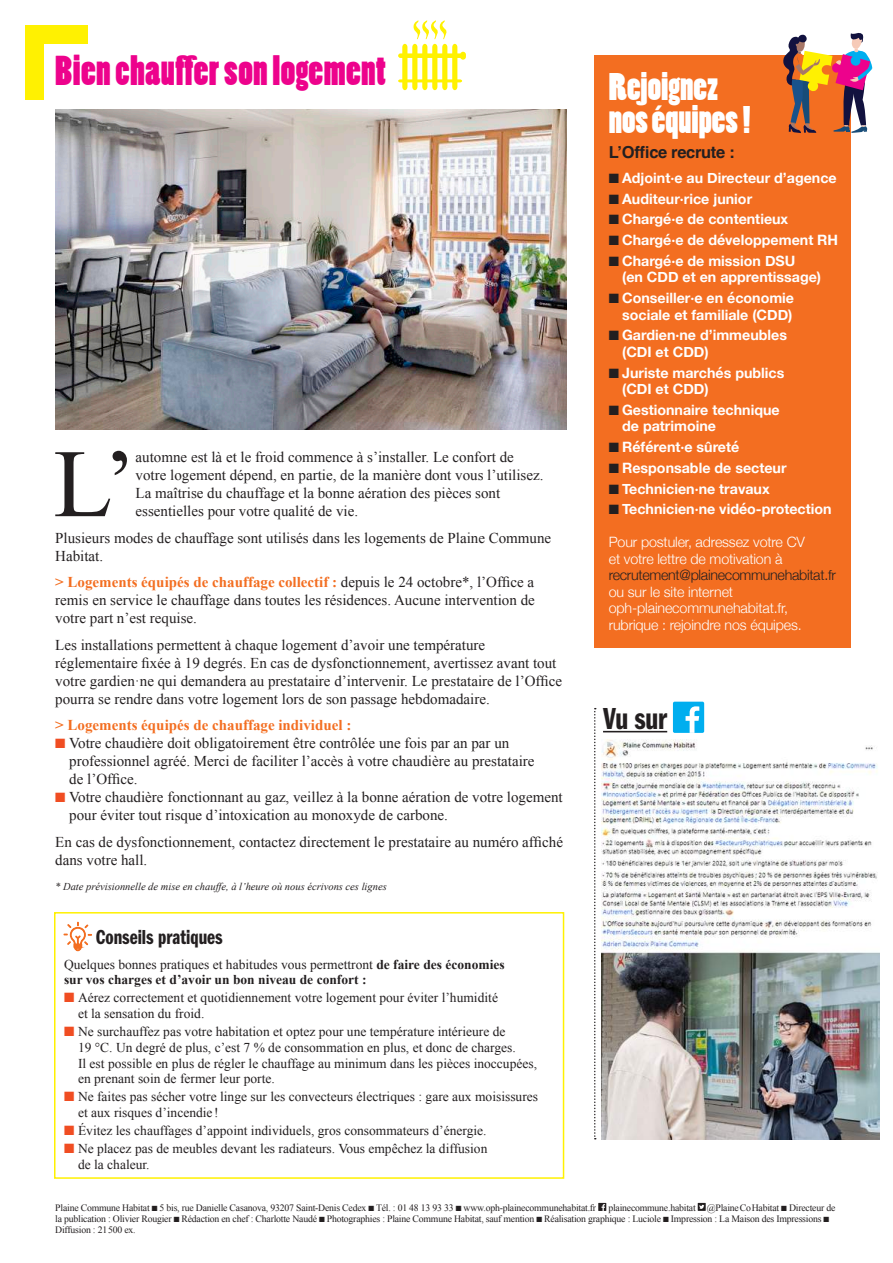
<style>
.page{position:relative;width:893px;height:1263px;background:#fff}
.page>*{position:absolute;margin:0;border:0;box-sizing:border-box;transform-origin:0 0}
.t1{font:96.6px "Times New Roman";color:#231f20}
.t2{font:39px "Poplar Std";letter-spacing:.01em;color:#ed028c}
.t3{font:36px/33px "Poplar Std";color:#fff}
.t4{font:31.5px "ITC Franklin Gothic Std Dm Cp";color:#231f20}
.t5{font:21px "ITC Franklin Gothic Std Dm Cp";color:#231f20}
.t6{font:700 16.5px "Helvetica";letter-spacing:-.02em;color:#231f20}
.t7{font:15px/18px "Times New Roman";color:#231f20}
.t8{font:700 15px "Times New Roman";color:#f36e21}
.t9{font:700 14.25px/16.5px "Helvetica Neue";color:#fff}
.t10{font:300 14.25px/16.5px "Helvetica Neue";letter-spacing:-.01em;color:#fff}
.t11{font:300 14.25px "Helvetica Neue";letter-spacing:-.02em;color:#231f20}
.t12{font:13.5px/15.8px "Times New Roman";color:#231f20}
.t13{font:700 13.5px/15.8px "Times New Roman";color:#231f20}
.t14{font:italic 10.5px "Times New Roman";color:#231f20}
.t15{font:9.75px/11.2px "Times New Roman";letter-spacing:-.02em;color:#231f20}
.s1{font-weight:700;color:#f36e21}
.s2{color:#f04d22}
.s3{font-weight:400}
.s4{color:#231f20}
</style>
<div class="page">
<div style="left:598px;top:1203px;width:8px;height:8px;background:#231f20"></div>
<svg style="left:601px;top:1204px;width:4px;height:7px"></svg>
<div style="left:698px;top:1203px;width:8px;height:8px;background:#231f20"></div>
<svg style="left:699px;top:1205px;width:5px;height:4px"></svg>
<svg style="left:594px;top:708px;width:2px;height:431px"></svg>
<hr style="left:603px;top:731px;width:64px;height:1px;background:#231f20">
<div style="left:673px;top:702px;width:31px;height:31px;background:#00aeef;border-radius:2px"></div>
<svg style="left:685px;top:706px;width:14px;height:27px"></svg>
<img style="left:602px;top:739px;width:278px;height:401px">
<div style="left:26px;top:27px;width:18px;height:72px;background:#fff101"></div>
<div style="left:26px;top:26px;width:62px;height:18px;background:#fff101"></div>
<div style="left:594px;top:55px;width:256px;height:593px;background:#f36e21"></div>
<svg style="left:783px;top:33px;width:89px;height:100px"></svg>
<svg style="left:398px;top:20px;width:68px;height:70px"></svg>
<svg style="left:64px;top:922px;width:28px;height:29px"></svg>
<div style="left:54px;top:912px;width:510px;height:267px;border:2px solid #fff101"></div>
<img style="left:56px;top:109px;width:510px;height:321px">
<h2 class="t2" style="left:55px;top:49px;width:332px">Bien chauffer son logement</h2>
<h1 class="t1" style="left:53px;top:419px;width:84px">L’</h1>
<p class="t7" style="left:136px;top:448px;width:409px">automne est là et le froid commence à s’installer. Le confort de votre logement dépend, en partie, de la manière dont vous l’utilisez.<br>La maîtrise du chauffage et la bonne aération des pièces sont essentielles pour votre qualité de vie.</p>
<p class="t7" style="left:55px;top:528px;width:497px">Plusieurs modes de chauffage sont utilisés dans les logements de Plaine Commune<br>Habitat.</p>
<p class="t7" style="left:55px;top:573px;width:481px;text-align:justify"><span class="s1">&gt; Logements équipés de chauffage collectif :</span> depuis le 24 octobre*, l’Office a remis en service le chauffage dans toutes les résidences. Aucune intervention de votre part n’est requise.</p>
<p class="t7" style="left:55px;top:635px;width:508px">Les installations permettent à chaque logement d’avoir une température réglementaire fixée à 19 degrés. En cas de dysfonctionnement, avertissez avant tout votre gardien·ne qui demandera au prestataire d’intervenir. Le prestataire de l’Office pourra se rendre dans votre logement lors de son passage hebdomadaire.</p>
<p class="t8" style="left:55px;top:715px;width:298px">&gt; Logements équipés de chauffage individuel :</p>
<p class="t7" style="left:69px;top:734px;width:467px;text-indent:-14px"><span class="s2">■</span> Votre chaudière doit obligatoirement être contrôlée une fois par an par un professionnel agréé. Merci de faciliter l’accès à votre chaudière au prestataire de l’Office.</p>
<p class="t7" style="left:69px;top:788px;width:495px;text-indent:-14px"><span class="s2">■</span> Votre chaudière fonctionnant au gaz, veillez à la bonne aération de votre logement pour éviter tout risque d’intoxication au monoxyde de carbone.</p>
<p class="t7" style="left:55px;top:832px;width:509px">En cas de dysfonctionnement, contactez directement le prestataire au numéro affiché dans votre hall.</p>
<p class="t14" style="left:55px;top:879px;width:333px">* Date prévisionnelle de mise en chauffe, à l’heure où nous écrivons ces lignes</p>
<h3 class="t5" style="left:96px;top:926px;width:128px">Conseils pratiques</h3>
<p class="t13" style="left:64px;top:956px;width:442px"><span class="s3">Quelques bonnes pratiques et habitudes vous permettront</span> de faire des économies sur vos charges et d’avoir un bon niveau de confort :</p>
<p class="t12" style="left:78px;top:990px;width:421px;text-indent:-14px"><span class="s2">■</span> Aérez correctement et quotidiennement votre logement pour éviter l’humidité et la sensation du froid.</p>
<p class="t12" style="left:78px;top:1023px;width:461px;text-indent:-14px"><span class="s2">■</span> Ne surchauffez pas votre habitation et optez pour une température intérieure de<br>19 °C. Un degré de plus, c’est 7 % de consommation en plus, et donc de charges.<br>Il est possible en plus de régler le chauffage au minimum dans les pièces inoccupées, en prenant soin de fermer leur porte.</p>
<p class="t12" style="left:78px;top:1089px;width:462px;text-indent:-14px"><span class="s2">■</span> Ne faites pas sécher votre linge sur les convecteurs électriques : gare aux moisissures et aux risques d’incendie !</p>
<p class="t12" style="left:64px;top:1122px;width:424px"><span class="s2">■</span> Évitez les chauffages d’appoint individuels, gros consommateurs d’énergie.</p>
<p class="t12" style="left:78px;top:1140px;width:411px;text-indent:-14px"><span class="s2">■</span> Ne placez pas de meubles devant les radiateurs. Vous empêchez la diffusion de la chaleur.</p>
<h3 class="t3" style="left:609px;top:72px;width:143px">Rejoignez nos équipes!</h3>
<p class="t6" style="left:609px;top:142px;width:127px">L’Office recrute :</p>
<p class="t9" style="left:609px;top:170px;width:229px"><span class="s4">■</span> Adjoint·e au Directeur d’agence</p>
<p class="t9" style="left:609px;top:191px;width:145px"><span class="s4">■</span> Auditeur·rice junior</p>
<p class="t9" style="left:609px;top:211px;width:181px"><span class="s4">■</span> Chargé·e de contentieux</p>
<p class="t9" style="left:609px;top:232px;width:231px"><span class="s4">■</span> Chargé·e de développement RH</p>
<p class="t9" style="left:622px;top:253px;width:200px;text-indent:-13px"><span class="s4">■</span> Chargé·e de mission DSU<br>(en CDD et en apprentissage)</p>
<p class="t9" style="left:609px;top:290px;width:187px;text-align:right"><span class="s4">■</span> Conseiller·e en économie sociale et familiale (CDD)</p>
<p class="t9" style="left:622px;top:327px;width:166px;text-indent:-13px"><span class="s4">■</span> Gardien·ne d’immeubles (CDI et CDD)</p>
<p class="t9" style="left:622px;top:365px;width:164px;text-indent:-13px"><span class="s4">■</span> Juriste marchés publics (CDI et CDD)</p>
<p class="t9" style="left:622px;top:402px;width:159px;text-indent:-13px"><span class="s4">■</span> Gestionnaire technique de patrimoine</p>
<p class="t9" style="left:609px;top:439px;width:132px"><span class="s4">■</span> Référent·e sûreté</p>
<p class="t9" style="left:609px;top:460px;width:179px"><span class="s4">■</span> Responsable de secteur</p>
<p class="t9" style="left:609px;top:481px;width:162px"><span class="s4">■</span> Technicien·ne travaux</p>
<p class="t9" style="left:609px;top:501px;width:224px"><span class="s4">■</span> Technicien·ne vidéo-protection</p>
<p class="t10" style="left:609px;top:533px;width:198px">Pour postuler, adressez votre CV et votre lettre de motivation à</p>
<p class="t11" style="left:609px;top:564px;width:229px">recrutement@plainecommunehabitat.fr</p>
<p class="t10" style="left:609px;top:582px;width:194px">ou sur le site internet oph-plainecommunehabitat.fr, rubrique : rejoindre nos équipes.</p>
<h3 class="t4" style="left:603px;top:701px;width:66px">Vu sur</h3>
<p class="t15" style="left:55px;top:1202px;width:782px">Plaine Commune Habitat ■ 5 bis, rue Danielle Casanova, 93207 Saint-Denis Cedex ■ Tél. : 01 48 13 93 33 ■ www.oph-plainecommunehabitat.fr plainecommune.habitat @PlaineCoHabitat ■ Directeur de la publication : Olivier Rougier ■ Rédaction en chef : Charlotte Naudé ■ Photographies : Plaine Commune Habitat, sauf mention ■ Réalisation graphique : Luciole ■ Impression : La Maison des Impressions ■<br>Diffusion : 21500 ex.</p>
</div>
